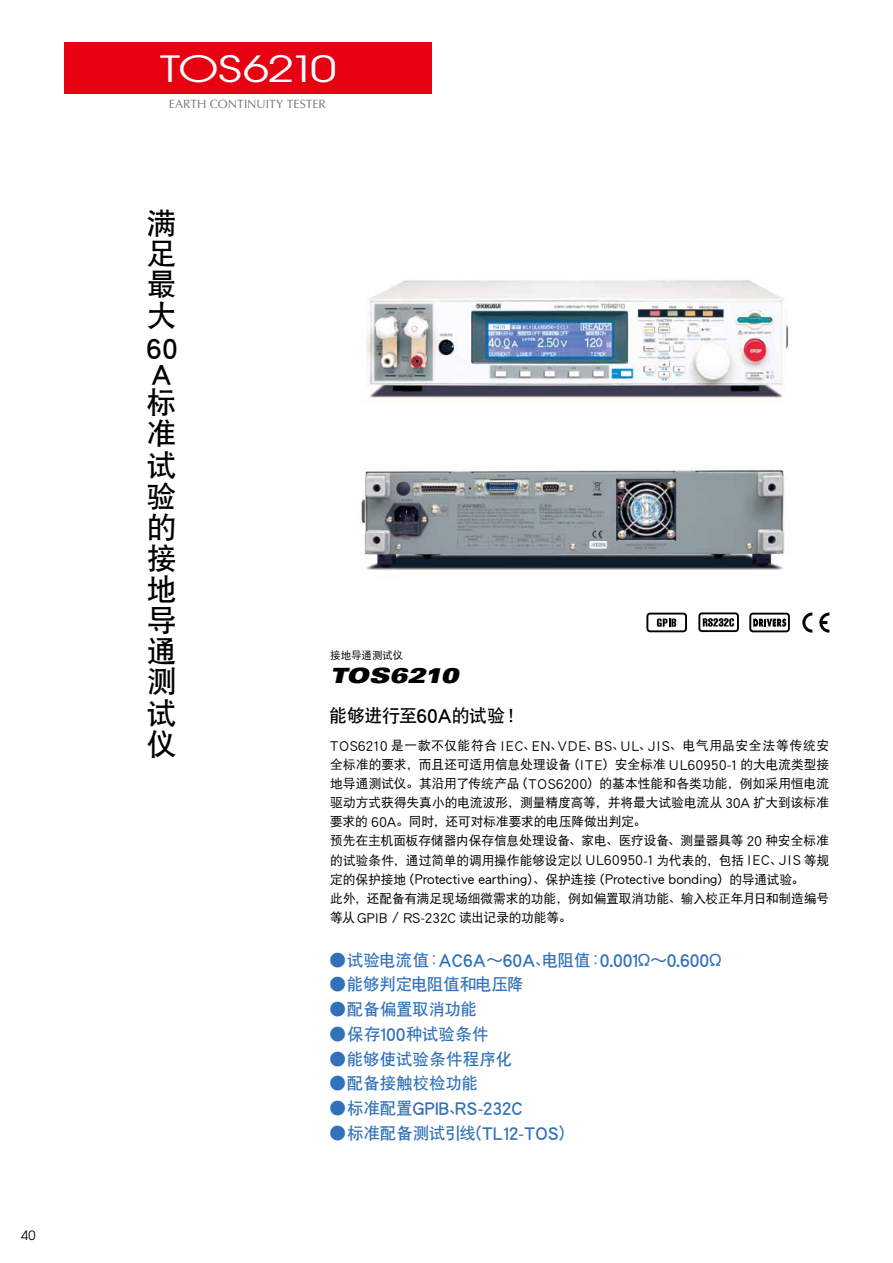
<style>
.page{position:relative;width:893px;height:1263px;background:#fff}
.page>*{position:absolute;margin:0;border:0;box-sizing:border-box;transform-origin:0 0}
.t1{font:36px "Avant Garde";letter-spacing:-.035em;color:#fff;scale:1.3 1}
.t2{font:30px/31.2px "DF Hei GB W7";color:#000;text-align:justify}
.t3{font:italic 900 expanded 21px "Univers";letter-spacing:-.025em;color:#000}
.t4{font:18.9px "DF Hei GB W7";letter-spacing:-.04em;color:#3071b9}
.t5{font:18px "DF Hei GB W7";letter-spacing:-.02em;color:#000}
.t6{font:16.5px "DF Hei GB W7";letter-spacing:-.01em;color:#3071b9}
.t7{font:16.5px "DF Hei GB W7";letter-spacing:-.03em;color:#3071b9}
.t8{font:14.7px "DF Hei GB W5";letter-spacing:-.005em;color:#000}
.t9{font:12.75px/19.2px "DF Hei GB W5";letter-spacing:-.005em;color:#000}
.t10{font:12.75px "Avant Garde";color:#000}
.t11{font:12px "Optima";letter-spacing:.005em;color:#727171}
.t12{font:10.5px "DF Hei GB W5";letter-spacing:-.005em;color:#000}
.s1{font-size:20.7px}
.s2{font-size:14.7px}
.s3{font-size:12.75px}
.s4{font-size:16.5px}
.s5{font-family:"Hira Kaku Pro W3";font-size:16.5px}
.s6{font-size:18.9px}
</style>
<div class="page">
<div style="left:64px;top:43px;width:368px;height:51px;background:#e60012"></div>
<img style="left:366px;top:280px;width:423px;height:118px">
<img style="left:358px;top:468px;width:427px;height:102px">
<div style="left:646px;top:613px;width:41px;height:19px;border:2px solid #000;border-radius:3px"></div>
<svg style="left:657px;top:618px;width:19px;height:9px"></svg>
<div style="left:749px;top:613px;width:41px;height:19px;border:2px solid #000;border-radius:3px"></div>
<svg style="left:753px;top:618px;width:33px;height:9px"></svg>
<div style="left:698px;top:612px;width:41px;height:20px;border:2px solid #000;border-radius:3px"></div>
<svg style="left:703px;top:618px;width:31px;height:9px"></svg>
<svg style="left:802px;top:612px;width:10px;height:21px"></svg>
<svg style="left:819px;top:612px;width:10px;height:21px"></svg>
<p class="t10" style="left:21px;top:1228px;width:16px">40</p>
<h1 class="t1" style="left:160px;top:48px;width:137px">TOS6210</h1>
<p class="t11" style="left:169px;top:97px;width:158px">EARTH CONTINUITY TESTER</p>
<h2 class="t2" style="left:146px;top:208px;width:34px">满足最大60</h2>
<h2 class="t2" style="left:147px;top:386px;width:30px">标准试验的接地导通测试仪</h2>
<h2 class="t2" style="left:152px;top:358px;width:21px">A</h2>
<p class="t12" style="left:330px;top:650px;width:74px">接地导通测试仪</p>
<h3 class="t3" style="left:330px;top:663px;width:130px">TOS6210</h3>
<h3 class="t5" style="left:329px;top:706px;width:192px">能够进行至<span class="s1">60A</span>的试验！</h3>
<p class="t9" style="left:330px;top:735px;width:500px"><span class="s2">TOS6210</span> 是一款不仅能符合 <span class="s2">IEC</span>、<span class="s2">EN</span>、<span class="s2">VDE</span>、<span class="s2">BS</span>、<span class="s2">UL</span>、<span class="s2">JIS</span>、电气用品安全法等传统安全标准的要求，而且还可适用信息处理设备（<span class="s2">ITE</span>）安全标准 <span class="s2">UL60950</span>-<span class="s2">1</span> 的大电流类型接地导通测试仪。其沿用了传统产品（<span class="s2">TOS6200</span>）的基本性能和各类功能，例如采用恒电流驱动方式获得失真小的电流波形，测量精度高等，并将最大试验电流从 <span class="s2">30A</span> 扩大到该标准要求的 <span class="s2">60A</span>。同时，还可对标准要求的电压降做出判定。<br>预先在主机面板存储器内保存信息处理设备、家电、医疗设备、测量器具等 <span class="s2">20</span> 种安全标准的试验条件，通过简单的调用操作能够设定以 <span class="s2">UL60950</span>-<span class="s2">1</span>为代表的，包括 <span class="s2">IEC</span>、<span class="s2">JIS</span> 等规</p>
<p class="t8" style="left:330px;top:871px;width:476px"><span class="s3">定的保护接地（</span>Protective earthing<span class="s3">）、保护连接（</span>Protective bonding<span class="s3">）的导通试验。</span></p>
<p class="t9" style="left:330px;top:888px;width:500px">此外，还配备有满足现场细微需求的功能，例如偏置取消功能、输入校正年月日和制造编号等从 <span class="s2">GPIB</span>／ <span class="s2">RS</span>-<span class="s2">232C</span> 读出记录的功能等。</p>
<h3 class="t4" style="left:329px;top:949px;width:396px"><span class="s4">●试验电流值</span><span class="s5">：</span>AC6A<span class="s4">〜</span>60A<span class="s4">、电阻值</span><span class="s5">：</span>0.001<span class="s4">Ω〜</span>0.600<span class="s4">Ω</span></h3>
<p class="t7" style="left:329px;top:975px;width:196px">●能够判定电阻值和电压降</p>
<p class="t6" style="left:329px;top:1000px;width:149px">●配备偏置取消功能</p>
<p class="t6" style="left:329px;top:1025px;width:161px">●保存<span class="s6">100</span>种试验条件</p>
<p class="t6" style="left:329px;top:1050px;width:184px">●能够使试验条件程序化</p>
<p class="t6" style="left:329px;top:1074px;width:150px">●配备接触校检功能</p>
<h3 class="t4" style="left:329px;top:1098px;width:195px"><span class="s4">●标准配置</span>GPIB<span class="s4">、</span>RS<span class="s4">-</span>232C</h3>
<p class="t6" style="left:329px;top:1124px;width:246px">●标准配备测试引线（<span class="s6">TL12</span>-<span class="s6">TOS</span>）</p>
</div>
